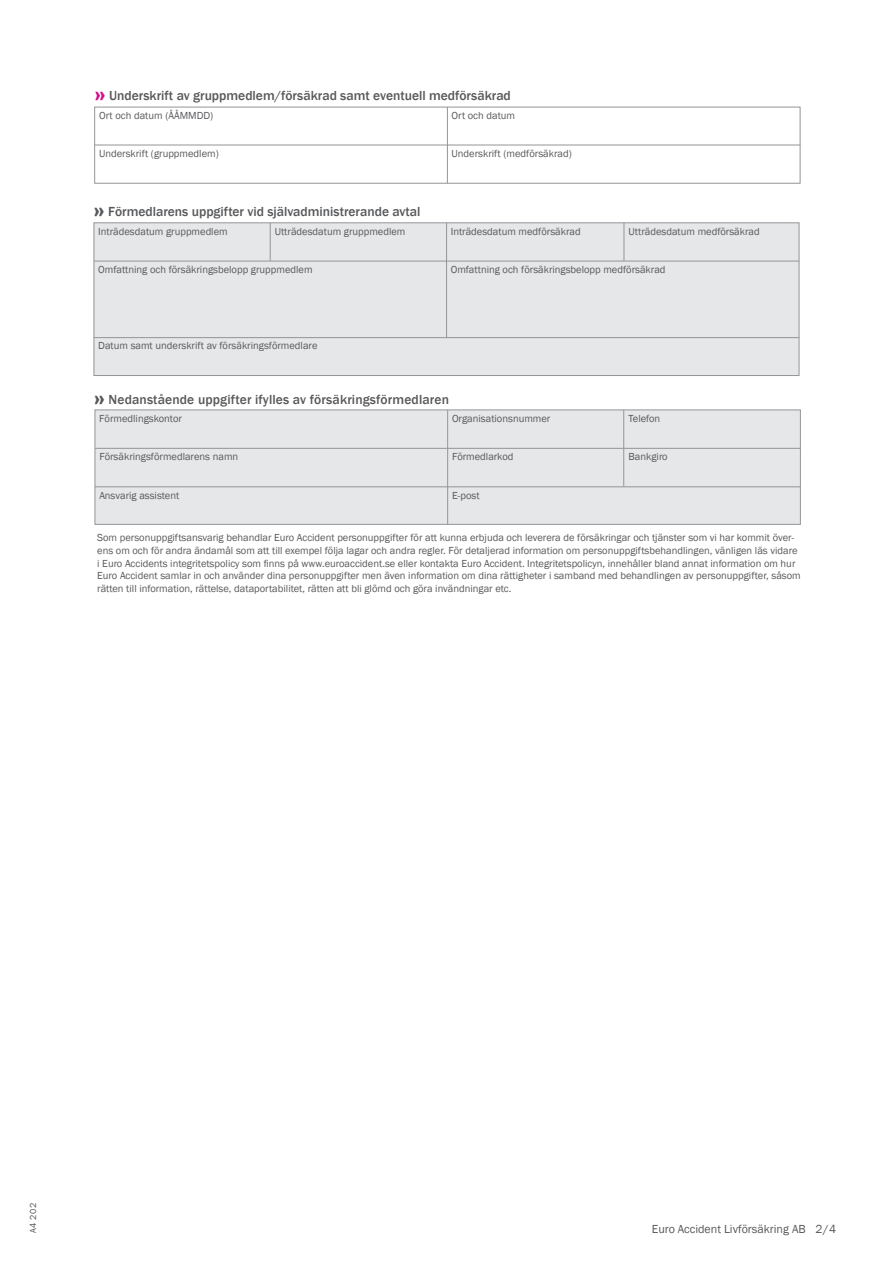
<style>
.page{position:relative;width:893px;height:1263px;background:#fff}
.page>*{position:absolute;margin:0;border:0;box-sizing:border-box;transform-origin:0 0}
.Styckesrubrik{font:800 30px "Franklin Gothic";color:#57585a}
.t1{font:800 30px "Franklin Gothic";color:#d20e8c}
.Styckesrubrik-2{font:500 13.5px "Franklin Gothic";color:#57585a}
.t2{font:12px "Franklin Gothic";color:#57585a}
.t3{font:10.5px/12.8px "Franklin Gothic";color:#57585a}
.t4{font:9px "Franklin Gothic";color:#57585a}
</style>
<div class="page">
<div style="left:94px;top:223px;width:705px;height:153px;background:#e6e7e9;border:1px solid #939598"></div>
<hr style="left:94px;top:261px;width:705px;height:1px;background:#939598">
<hr style="left:94px;top:337px;width:705px;height:1px;background:#939598">
<hr style="left:446px;top:223px;width:1px;height:115px;background:#939598">
<hr style="left:270px;top:223px;width:1px;height:38px;background:#939598">
<hr style="left:624px;top:223px;width:1px;height:38px;background:#939598">
<div style="left:95px;top:410px;width:706px;height:114px;background:#e6e7e9;border:1px solid #939598"></div>
<hr style="left:95px;top:448px;width:706px;height:1px;background:#939598">
<hr style="left:95px;top:487px;width:706px;height:1px;background:#939598">
<hr style="left:447px;top:410px;width:1px;height:114px;background:#939598">
<hr style="left:623px;top:410px;width:1px;height:38px;background:#939598">
<hr style="left:623px;top:448px;width:1px;height:39px;background:#939598">
<div style="left:94px;top:107px;width:706px;height:76px;border:1px solid #939598"></div>
<hr style="left:95px;top:145px;width:705px;height:1px;background:#939598">
<hr style="left:447px;top:107px;width:1px;height:76px;background:#939598">
<p class="t1" style="left:94px;top:74px;width:13px">»</p>
<p class="Styckesrubrik-2" style="left:109px;top:87px;width:403px">Underskrift av gruppmedlem/försäkrad samt eventuell medförsäkrad</p>
<p class="t3" style="left:99px;top:109px;width:116px">Ort och datum (ÅÅMMDD)</p>
<p class="t3" style="left:452px;top:109px;width:65px">Ort och datum</p>
<p class="t3" style="left:99px;top:147px;width:121px">Underskrift (gruppmedlem)</p>
<p class="t3" style="left:452px;top:147px;width:122px">Underskrift (medförsäkrad)</p>
<p class="Styckesrubrik" style="left:94px;top:190px;width:13px">»</p>
<p class="Styckesrubrik-2" style="left:108px;top:203px;width:314px">Förmedlarens uppgifter vid självadministrerande avtal</p>
<p class="t3" style="left:98px;top:225px;width:131px">Inträdesdatum gruppmedlem</p>
<p class="t3" style="left:275px;top:225px;width:132px">Utträdesdatum gruppmedlem</p>
<p class="t3" style="left:628px;top:225px;width:133px">Utträdesdatum medförsäkrad</p>
<p class="t3" style="left:98px;top:263px;width:216px">Omfattning och försäkringsbelopp gruppmedlem</p>
<p class="t3" style="left:451px;top:225px;width:132px">Inträdesdatum medförsäkrad</p>
<p class="t3" style="left:451px;top:263px;width:216px">Omfattning och försäkringsbelopp medförsäkrad</p>
<p class="t3" style="left:98px;top:340px;width:221px">Datum samt underskrift av försäkringsförmedlare</p>
<p class="Styckesrubrik" style="left:94px;top:377px;width:13px">»</p>
<p class="Styckesrubrik-2" style="left:109px;top:391px;width:342px">Nedanstående uppgifter ifylles av försäkringsförmedlaren</p>
<p class="t3" style="left:99px;top:412px;width:84px">Förmedlingskontor</p>
<p class="t3" style="left:452px;top:412px;width:100px">Organisationsnummer</p>
<p class="t3" style="left:628px;top:412px;width:33px">Telefon</p>
<p class="t3" style="left:99px;top:450px;width:140px">Försäkringsförmedlarens namn</p>
<p class="t3" style="left:452px;top:450px;width:63px">Förmedlarkod</p>
<p class="t3" style="left:628px;top:450px;width:41px">Bankgiro</p>
<p class="t3" style="left:99px;top:489px;width:82px">Ansvarig assistent</p>
<p class="t3" style="left:452px;top:489px;width:29px">E-post</p>
<p class="t3" style="left:97px;top:531px;width:705px">Som personuppgiftsansvarig behandlar Euro Accident personuppgifter för att kunna erbjuda och leverera de försäkringar och tjänster som vi har kommit över&shy;ens om och för andra ändamål som att till exempel följa lagar och andra regler. För detaljerad information om personuppgiftsbehandlingen, vänligen läs vidare i Euro Accidents integritetspolicy som finns på www.euroaccident.se eller kontakta Euro Accident. Integritetspolicyn, innehåller bland annat information om hur Euro Accident samlar in och använder dina personuppgifter men även information om dina rättigheter i samband med behandlingen av personuppgifter, såsom rätten till information, rättelse, dataportabilitet, rätten att bli glömd och göra invändningar etc.</p>
<p class="t4" style="left:27px;top:1233px;width:32px;rotate:-90deg">A4 202</p>
<p class="t2" style="left:652px;top:1222px;width:186px">Euro Accident Livförsäkring AB 2/4</p>
</div>
